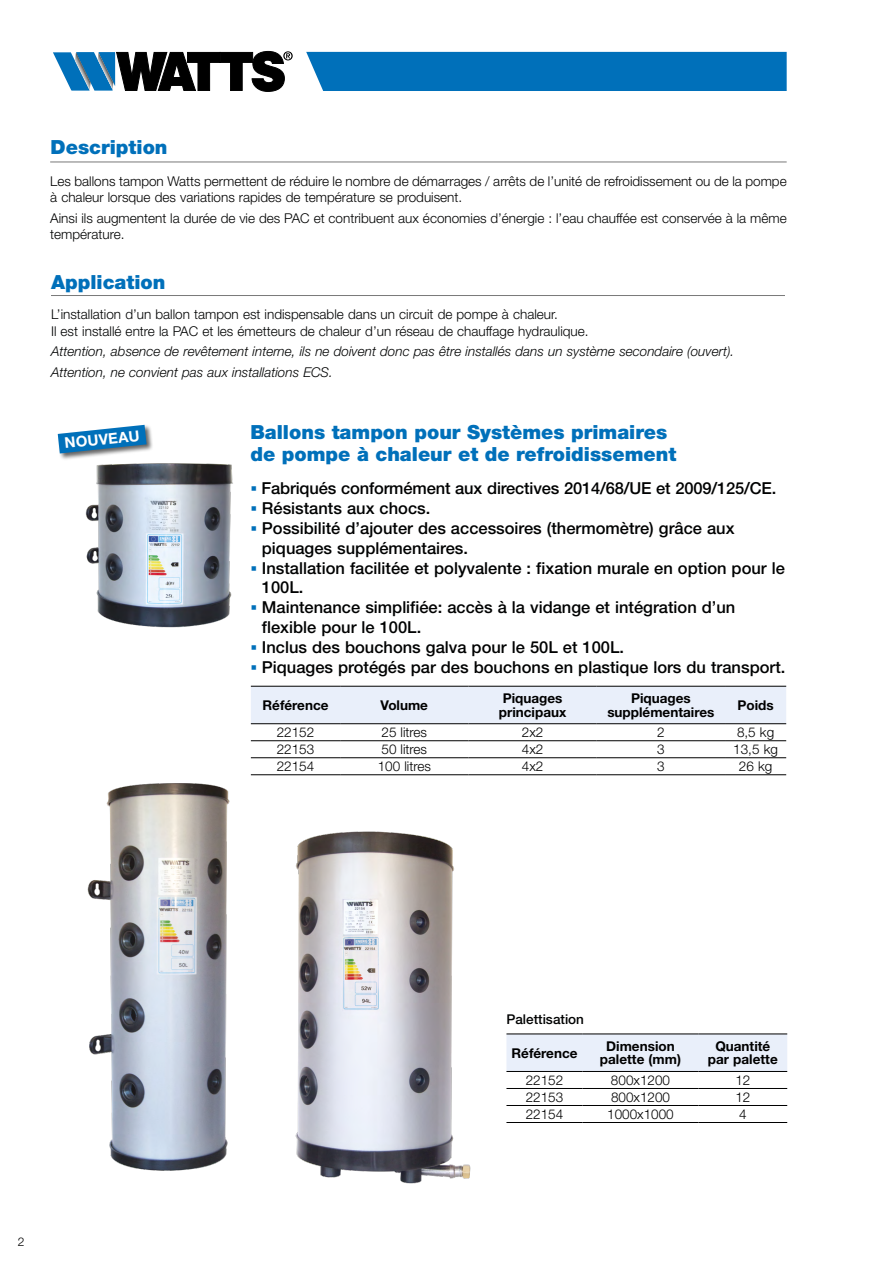
<style>
.page{position:relative;width:893px;height:1263px;background:#fff}
.page>*{position:absolute;margin:0;border:0;box-sizing:border-box;transform-origin:0 0}
.t1{font:900 19.5px/22.5px "Helvetica Neue LT Std";color:#0070ba}
.t2{font:500 16.5px/19.8px "Helvetica Neue LT Std";color:#010202}
.t3{font:700 14.85px "Helvetica Neue LT Std";color:#fff}
.t4{font:300 13.5px/16.2px "Helvetica Neue LT Std";color:#000}
.t5{font:300 13.5px/16.5px "Helvetica Neue LT Std";color:#010202}
.t6{font:italic 300 13.5px/20.7px "Helvetica Neue LT Std";color:#010202}
.t7{font:700 13.5px/13.5px "Helvetica Neue LT Std";color:#000;text-align:center}
.t8{font:500 13.5px "Helvetica Neue LT Std";color:#010202}
.t9{font:300 12px "Helvetica Neue LT Std";color:#000}
.s1{color:#0070ba}
</style>
<div class="page">
<svg style="left:53px;top:51px;width:240px;height:41px"></svg>
<div style="left:306px;top:52px;width:481px;height:39px;background:#0070ba"></div>
<hr style="left:50px;top:162px;width:737px;height:1px;background:#797979">
<hr style="left:51px;top:295px;width:734px;height:1px;background:#797979">
<div style="left:251px;top:687px;width:535px;height:36px;background:#e9effa"></div>
<hr style="left:251px;top:686px;width:89px;height:1px;background:#000">
<hr style="left:340px;top:686px;width:128px;height:1px;background:#000">
<hr style="left:468px;top:686px;width:129px;height:1px;background:#000">
<hr style="left:597px;top:686px;width:128px;height:1px;background:#000">
<hr style="left:725px;top:686px;width:61px;height:1px;background:#000">
<hr style="left:251px;top:723px;width:89px;height:1px;background:#000">
<hr style="left:340px;top:723px;width:128px;height:1px;background:#000">
<hr style="left:468px;top:723px;width:129px;height:1px;background:#000">
<hr style="left:597px;top:723px;width:128px;height:1px;background:#000">
<hr style="left:725px;top:723px;width:61px;height:1px;background:#000">
<hr style="left:251px;top:740px;width:89px;height:1px;background:#000">
<hr style="left:340px;top:740px;width:128px;height:1px;background:#000">
<hr style="left:468px;top:740px;width:129px;height:1px;background:#000">
<hr style="left:597px;top:740px;width:128px;height:1px;background:#000">
<hr style="left:725px;top:740px;width:61px;height:1px;background:#000">
<hr style="left:251px;top:757px;width:89px;height:1px;background:#000">
<hr style="left:340px;top:757px;width:128px;height:1px;background:#000">
<hr style="left:468px;top:757px;width:129px;height:1px;background:#000">
<hr style="left:597px;top:757px;width:128px;height:1px;background:#000">
<hr style="left:725px;top:757px;width:61px;height:1px;background:#000">
<hr style="left:251px;top:774px;width:89px;height:1px;background:#000">
<hr style="left:340px;top:774px;width:128px;height:1px;background:#000">
<hr style="left:468px;top:774px;width:129px;height:1px;background:#000">
<hr style="left:597px;top:774px;width:128px;height:1px;background:#000">
<hr style="left:725px;top:774px;width:61px;height:1px;background:#000">
<div style="left:506px;top:1035px;width:281px;height:36px;background:#e9effa"></div>
<hr style="left:506px;top:1034px;width:77px;height:1px;background:#000">
<hr style="left:583px;top:1034px;width:115px;height:1px;background:#000">
<hr style="left:698px;top:1034px;width:89px;height:1px;background:#000">
<hr style="left:506px;top:1071px;width:77px;height:1px;background:#000">
<hr style="left:583px;top:1071px;width:115px;height:1px;background:#000">
<hr style="left:698px;top:1071px;width:89px;height:1px;background:#000">
<hr style="left:506px;top:1088px;width:77px;height:1px;background:#000">
<hr style="left:583px;top:1088px;width:115px;height:1px;background:#000">
<hr style="left:698px;top:1088px;width:89px;height:1px;background:#000">
<hr style="left:506px;top:1105px;width:77px;height:1px;background:#000">
<hr style="left:583px;top:1105px;width:115px;height:1px;background:#000">
<hr style="left:698px;top:1105px;width:89px;height:1px;background:#000">
<hr style="left:506px;top:1122px;width:77px;height:1px;background:#000">
<hr style="left:583px;top:1122px;width:115px;height:1px;background:#000">
<hr style="left:698px;top:1122px;width:89px;height:1px;background:#000">
<div style="left:57px;top:424px;width:97px;height:37px;background:#000;opacity:.6"></div>
<svg style="left:58px;top:425px;width:89px;height:28px"></svg>
<img style="left:83px;top:459px;width:150px;height:169px">
<img style="left:87px;top:774px;width:166px;height:397px">
<img style="left:295px;top:831px;width:176px;height:353px">
<p class="t1" style="left:51px;top:136px;width:119px">Description</p>
<p class="t4" style="left:50px;top:172px;width:738px">Les ballons tampon Watts permettent de réduire le nombre de démarrages / arrêts de l’unité de refroidissement ou de la pompe à chaleur lorsque des variations rapides de température se produisent.</p>
<p class="t5" style="left:50px;top:209px;width:738px">Ainsi ils augmentent la durée de vie des PAC et contribuent aux économies d’énergie : l’eau chauffée est conservée à la même température.</p>
<p class="t1" style="left:51px;top:271px;width:116px">Application</p>
<p class="t5" style="left:51px;top:306px;width:539px">L’installation d’un ballon tampon est indispensable dans un circuit de pompe à chaleur.<br>Il est installé entre la PAC et les émetteurs de chaleur d’un réseau de chauffage hydraulique.</p>
<p class="t6" style="left:51px;top:341px;width:685px">Attention, absence de revêtement interne, ils ne doivent donc pas être installés dans un système secondaire (ouvert).<br>Attention, ne convient pas aux installations ECS.</p>
<p class="t3" style="left:64px;top:434px;width:77px;rotate:-6deg">NOUVEAU</p>
<p class="t1" style="left:250px;top:420px;width:427px">Ballons tampon pour Systèmes primaires de pompe à chaleur et de refroidissement</p>
<p class="t2" style="left:250px;top:478px;width:527px"><span class="s1">▪</span> Fabriqués conformément aux directives 2014/68/UE et 2009/125/CE.</p>
<p class="t2" style="left:250px;top:498px;width:181px"><span class="s1">▪</span> Résistants aux chocs.</p>
<p class="t2" style="left:262px;top:518px;width:474px;text-indent:-11px"><span class="s1">▪</span> Possibilité d’ajouter des accessoires (thermomètre) grâce aux piquages supplémentaires.</p>
<p class="t2" style="left:262px;top:558px;width:525px;text-indent:-11px"><span class="s1">▪</span> Installation facilitée et polyvalente : fixation murale en option pour le<br>100L.</p>
<p class="t2" style="left:262px;top:597px;width:475px;text-indent:-11px"><span class="s1">▪</span> Maintenance simplifiée: accès à la vidange et intégration d’un flexible pour le 100L.</p>
<p class="t2" style="left:250px;top:637px;width:375px"><span class="s1">▪</span> Inclus des bouchons galva pour le 50L et 100L.</p>
<p class="t2" style="left:250px;top:657px;width:536px"><span class="s1">▪</span> Piquages protégés par des bouchons en plastique lors du transport.</p>
<p class="t7" style="left:263px;top:698px;width:68px">Référence</p>
<p class="t7" style="left:381px;top:698px;width:49px">Volume</p>
<p class="t7" style="left:499px;top:691px;width:69px;text-align:left">Piquages principaux</p>
<p class="t7" style="left:607px;top:691px;width:108px">Piquages supplémentaires</p>
<p class="t7" style="left:737px;top:698px;width:38px">Poids</p>
<p class="t4" style="left:277px;top:724px;width:39px">22152</p>
<p class="t4" style="left:381px;top:724px;width:47px">25 litres</p>
<p class="t4" style="left:522px;top:724px;width:23px">2x2</p>
<p class="t4" style="left:657px;top:724px;width:9px">2</p>
<p class="t4" style="left:737px;top:724px;width:39px">8,5 kg</p>
<p class="t4" style="left:277px;top:741px;width:39px">22153</p>
<p class="t4" style="left:381px;top:741px;width:47px">50 litres</p>
<p class="t4" style="left:522px;top:741px;width:23px">4x2</p>
<p class="t4" style="left:657px;top:741px;width:9px">3</p>
<p class="t4" style="left:733px;top:741px;width:46px">13,5 kg</p>
<p class="t4" style="left:277px;top:758px;width:39px">22154</p>
<p class="t4" style="left:378px;top:758px;width:55px">100 litres</p>
<p class="t4" style="left:522px;top:758px;width:23px">4x2</p>
<p class="t4" style="left:657px;top:758px;width:9px">3</p>
<p class="t4" style="left:739px;top:758px;width:35px">26 kg</p>
<p class="t9" style="left:18px;top:1234px;width:8px">2</p>
<p class="t8" style="left:506px;top:1011px;width:79px">Palettisation</p>
<p class="t7" style="left:511px;top:1046px;width:68px">Référence</p>
<p class="t7" style="left:600px;top:1039px;width:83px">Dimension palette (mm)</p>
<p class="t7" style="left:708px;top:1039px;width:71px">Quantité par palette</p>
<p class="t4" style="left:526px;top:1071px;width:39px">22152</p>
<p class="t4" style="left:611px;top:1071px;width:61px">800x1200</p>
<p class="t4" style="left:735px;top:1071px;width:17px">12</p>
<p class="t4" style="left:526px;top:1088px;width:39px">22153</p>
<p class="t4" style="left:611px;top:1088px;width:61px">800x1200</p>
<p class="t4" style="left:735px;top:1088px;width:17px">12</p>
<p class="t4" style="left:526px;top:1105px;width:39px">22154</p>
<p class="t4" style="left:607px;top:1105px;width:68px">1000x1000</p>
<p class="t4" style="left:739px;top:1105px;width:9px">4</p>
</div>
